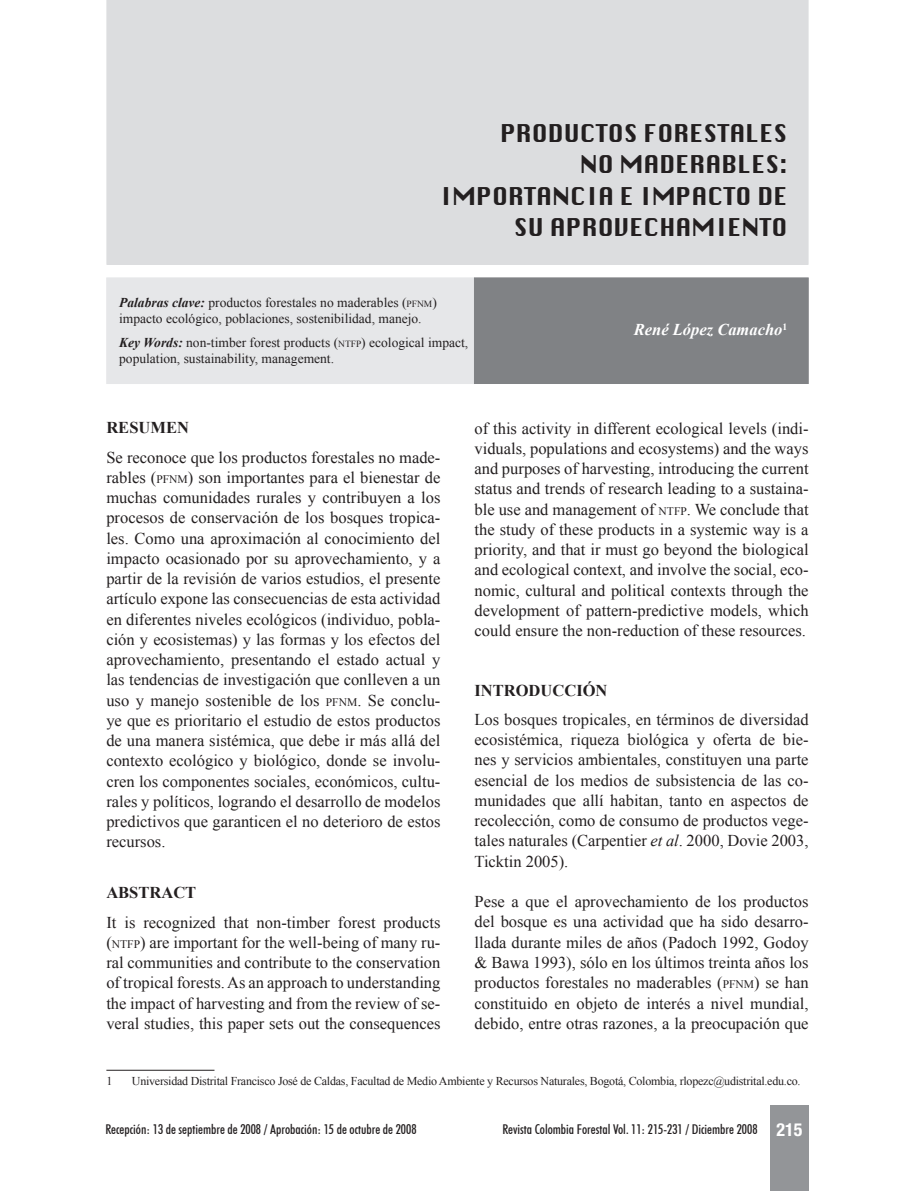
<style>
.page{position:relative;width:915px;height:1191px;background:#fff}
.page>*{position:absolute;margin:0;border:0;box-sizing:border-box;transform-origin:0 0}
.t1{font:25.5px/31.5px "Chicane";color:#231f20;text-align:right}
.t2{font:16.5px/20.2px "Times New Roman";color:#231f20;text-align:justify}
.t3{font:700 16.5px "Times New Roman";color:#231f20}
.t4{font:italic 700 16.5px "Times New Roman";color:#fff}
.t5{font:13.5px/15.8px "Times New Roman";color:#231f20}
.t6{font:500 condensed 13.5px "Futura BT";color:#231f20}
.t7{font:12px "Times New Roman";letter-spacing:-.02em;color:#231f20}
.s1{font-weight:700;font-style:italic}
.s2{font-size:9.45px}
.s3{font-size:11.55px}
.s4{font-style:italic}
.s5{font-family:"Helvetica Neue";font-weight:700;font-size:18px;color:#fff}
</style>
<div class="page">
<div style="left:770px;top:1106px;width:38px;height:85px;background:#939598"></div>
<div style="left:106px;top:0;width:702px;height:265px;background:#dcdddf"></div>
<div style="left:106px;top:277px;width:368px;height:107px;background:#e6e7e9"></div>
<div style="left:474px;top:277px;width:334px;height:107px;background:#808285;border:1px solid #808285"></div>
<hr style="left:106px;top:1069px;width:108px;height:1px;background:#231f20">
<h1 class="t1" style="left:440px;top:118px;width:348px">PRODUCTOS FORESTALES<br>NO MADERABLES:<br>IMPORTANCIA E IMPACTO DE<br>SU APROVECHAMIENTO</h1>
<p class="t5" style="left:119px;top:294px;width:319px"><span class="s1">Palabras clave:</span> productos forestales no maderables (<span class="s2">PFNM</span>) impacto ecológico, poblaciones, sostenibilidad, manejo.</p>
<p class="t5" style="left:119px;top:334px;width:350px"><span class="s1">Key Words:</span> non-timber forest products (<span class="s2">NTFP</span>) ecological impact, population, sustainability, management.</p>
<p class="t4" style="left:633px;top:318px;width:155px">René López Camacho<sup>1</sup></p>
<p class="t3" style="left:106px;top:416px;width:84px">RESUMEN</p>
<p class="t2" style="left:106px;top:446px;width:335px">Se reconoce que los productos forestales no made&shy;rables (<span class="s3">PFNM</span>) son importantes para el bienestar de muchas comunidades rurales y contribuyen a los procesos de conservación de los bosques tropica&shy;les. Como una aproximación al conocimiento del impacto ocasionado por su aprovechamiento, y a partir de la revisión de varios estudios, el presente artículo expone las consecuencias de esta actividad en diferentes niveles ecológicos (individuo, pobla&shy;ción y ecosistemas) y las formas y los efectos del aprovechamiento, presentando el estado actual y las tendencias de investigación que conlleven a un uso y manejo sostenible de los <span class="s3">PFNM</span>. Se conclu&shy;ye que es prioritario el estudio de estos productos de una manera sistémica, que debe ir más allá del contexto ecológico y biológico, donde se involu&shy;cren los componentes sociales, económicos, cultu&shy;rales y políticos, logrando el desarrollo de modelos predictivos que garanticen el no deterioro de estos recursos.</p>
<p class="t3" style="left:106px;top:881px;width:91px">ABSTRACT</p>
<p class="t2" style="left:106px;top:911px;width:335px">It is recognized that non-timber forest products (<span class="s3">NTFP</span>) are important for the well-being of many ru&shy;ral communities and contribute to the conservation of tropical forests. As an approach to understanding the impact of harvesting and from the review of se&shy;veral studies, this paper sets out the consequences</p>
<p class="t2" style="left:474px;top:418px;width:335px">of this activity in different ecological levels (indi&shy;viduals, populations and ecosystems) and the ways and purposes of harvesting, introducing the current status and trends of research leading to a sustaina&shy;ble use and management of <span class="s3">NTFP</span>. We conclude that the study of these products in a systemic way is a priority, and that ir must go beyond the biological and ecological context, and involve the social, eco&shy;nomic, cultural and political contexts through the development of pattern-predictive models, which could ensure the non-reduction of these resources.</p>
<p class="t3" style="left:474px;top:678px;width:134px">INTRODUCCIÓN</p>
<p class="t2" style="left:474px;top:709px;width:335px">Los bosques tropicales, en términos de diversidad ecosistémica, riqueza biológica y oferta de bie&shy;nes y servicios ambientales, constituyen una parte esencial de los medios de subsistencia de las co&shy;munidades que allí habitan, tanto en aspectos de recolección, como de consumo de productos vege&shy;tales naturales (Carpentier <span class="s4">et al</span>. 2000, Dovie 2003, Ticktin 2005).</p>
<p class="t2" style="left:474px;top:891px;width:335px">Pese a que el aprovechamiento de los productos del bosque es una actividad que ha sido desarro&shy;llada durante miles de años (Padoch 1992, Godoy &amp; Bawa 1993), sólo en los últimos treinta años los productos forestales no maderables (<span class="s3">PFNM</span>) se han constituido en objeto de interés a nivel mundial, debido, entre otras razones, a la preocupación que</p>
<p class="t7" style="left:106px;top:1072px;width:7px">1</p>
<p class="t7" style="left:132px;top:1072px;width:670px">Universidad Distrital Francisco José de Caldas, Facultad de Medio Ambiente y Recursos Naturales, Bogotá, Colombia, rlopezc@udistrital.edu.co.</p>
<p class="t6" style="left:106px;top:1121px;width:312px">Recepción: 13 de septiembre de 2008 / Aprobación: 15 de octubre de 2008</p>
<p class="t6" style="left:502px;top:1121px;width:301px">Revista Colombia Forestal Vol. 11: 215-231 / Diciembre 2008 <span class="s5">215</span></p>
</div>
